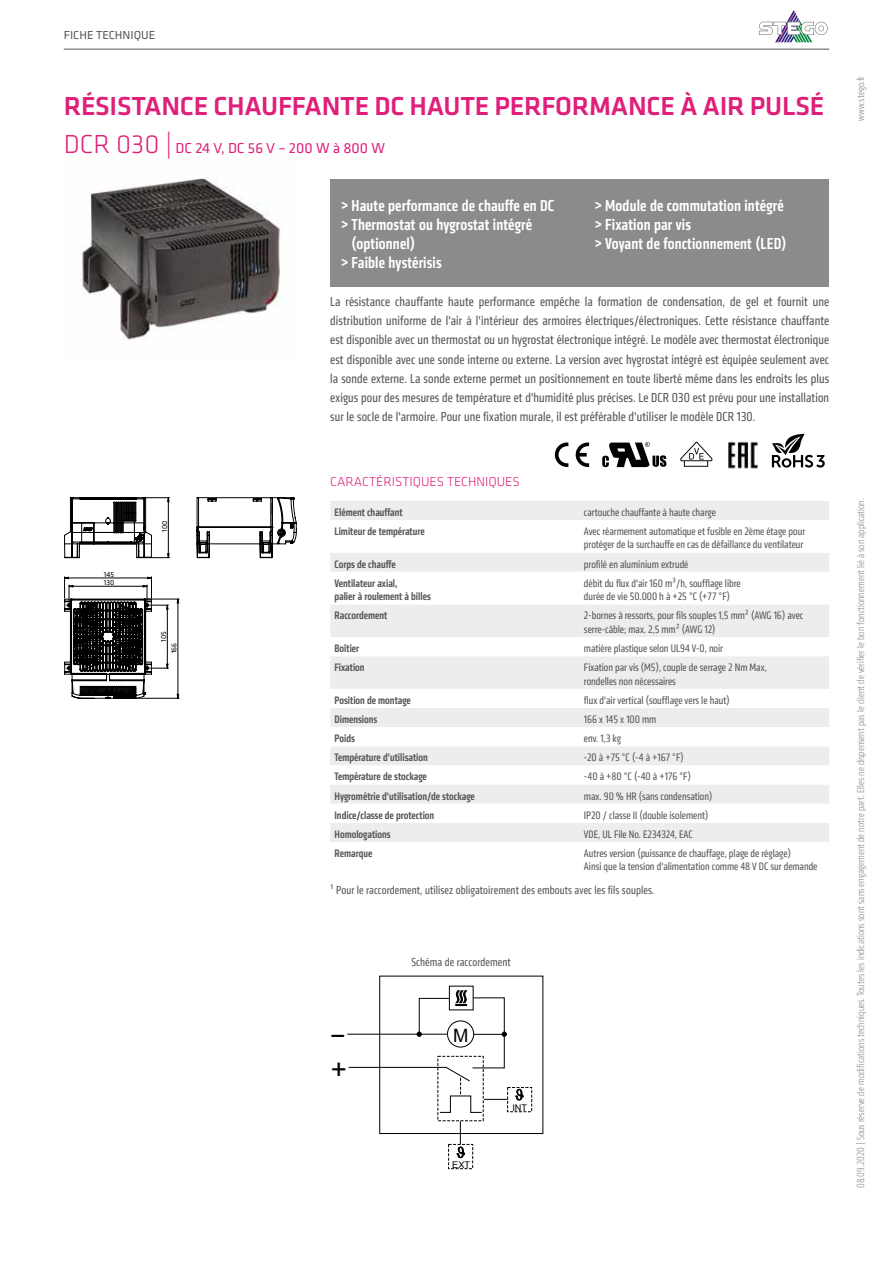
<style>
.page{position:relative;width:893px;height:1263px;background:#fff}
.page>*{position:absolute;margin:0;border:0;box-sizing:border-box;transform-origin:0 0}
.t1{font:27.6px/35.5px "Arial";color:#000;scale:1.69 1}
.t2{font:500 27px "Klavika";letter-spacing:-.01em;color:#df1f79}
.t3{font:18.3px "Arial";color:#000}
.t4{font:500 condensed 16.5px/19.2px "Klavika";letter-spacing:.01em;color:#fff}
.t5{font:15px "Klavika";color:#df1f79}
.t6{font:condensed 13.5px/19.2px "Klavika";letter-spacing:.01em;color:#565655;text-align:justify}
.t7{font:300 13.5px "Klavika";color:#df1f79}
.t8{font:condensed 12px "Klavika";letter-spacing:.01em;color:#565655}
.t9{font:12px "Klavika";color:#565655}
.t10{font:500 12px "Klavika";color:#565655}
.t11{font:condensed 11.25px/13.5px "Klavika";color:#565655}
.t12{font:500 condensed 11.25px/13.5px "Klavika";color:#565655}
.t13{font:300 condensed 10.5px "Klavika";letter-spacing:.01em;color:#8b8b8b}
.t14{font:9.15px "Arial";color:#000}
.t15{font:7.5px/8.2px "Klavika";color:#000}
.s1{font-weight:300;font-size:27px}
</style>
<div class="page">
<hr style="left:64px;top:49px;width:765px;height:1px;background:#565655">
<svg style="left:576px;top:442px;width:13px;height:25px"></svg>
<svg style="left:555px;top:442px;width:13px;height:25px"></svg>
<svg style="left:602px;top:442px;width:64px;height:25px"></svg>
<svg style="left:680px;top:442px;width:32px;height:25px"></svg>
<img style="left:728px;top:441px;width:30px;height:28px">
<svg style="left:772px;top:434px;width:53px;height:34px"></svg>
<img style="left:80px;top:178px;width:203px;height:162px">
<svg style="left:64px;top:497px;width:106px;height:61px"></svg>
<svg style="left:64px;top:577px;width:115px;height:122px"></svg>
<svg style="left:197px;top:497px;width:100px;height:61px"></svg>
<div style="left:380px;top:976px;width:163px;height:158px;border:1px solid #000"></div>
<hr style="left:347px;top:1034px;width:106px;height:1px;background:#000">
<svg style="left:515px;top:1089px;width:8px;height:11px"></svg>
<svg style="left:457px;top:1121px;width:8px;height:37px"></svg>
<svg style="left:348px;top:990px;width:160px;height:123px"></svg>
<div style="left:507px;top:1087px;width:25px;height:25px;border:1px dashed #000"></div>
<div style="left:448px;top:1144px;width:25px;height:25px;border:1px dashed #000"></div>
<div style="left:330px;top:501px;width:499px;height:19px;background:#ededed"></div>
<svg style="left:330px;top:553px;width:499px;height:289px;fill:#ededed"></svg>
<div style="left:330px;top:180px;width:499px;height:107px;background:#8b8b8b"></div>
<svg style="left:775px;top:42px;width:38px;height:1px"></svg>
<svg style="left:759px;top:10px;width:69px;height:32px"></svg>
<p class="t10" style="left:64px;top:26px;width:14px">38</p>
<p class="t9" style="left:64px;top:27px;width:93px">FICHE TECHNIQUE</p>
<h2 class="t2" style="left:64px;top:88px;width:762px">RÉSISTANCE CHAUFFANTE DC HAUTE PERFORMANCE À AIR PULSÉ</h2>
<h3 class="t5" style="left:64px;top:138px;width:323px"><span class="s1">DCR 030 |</span> DC 24 V, DC 56 V – 200 W à 800 W</h3>
<h3 class="t4" style="left:341px;top:195px;width:215px">&gt; Haute performance de chauffe en DC</h3>
<h3 class="t4" style="left:341px;top:215px;width:193px">&gt; Thermostat ou hygrostat intégré</h3>
<h3 class="t4" style="left:351px;top:234px;width:65px">(optionnel)</h3>
<h3 class="t4" style="left:341px;top:253px;width:102px">&gt; Faible hystérisis</h3>
<h3 class="t4" style="left:595px;top:195px;width:193px">&gt; Module de commutation intégré &gt; Fixation par vis<br>&gt; Voyant de fonctionnement (LED)</h3>
<p class="t15" style="left:104px;top:570px;width:12px">145<br>130</p>
<p class="t15" style="left:160px;top:532px;width:12px;rotate:-90deg">100</p>
<p class="t15" style="left:159px;top:642px;width:12px;rotate:-90deg">105</p>
<p class="t15" style="left:170px;top:653px;width:12px;rotate:-90deg">166</p>
<p class="t6" style="left:330px;top:292px;width:500px">La résistance chauffante haute performance empêche la formation de condensation, de gel et fournit une distribution uniforme de l'air à l'intérieur des armoires électriques/électroniques. Cette résistance chauffante est disponible avec un thermostat ou un hygrostat électronique intégré. Le modèle avec thermostat électronique est disponible avec une sonde interne ou externe. La version avec hygrostat intégré est équipée seulement avec la sonde externe. La sonde externe permet un positionnement en toute liberté même dans les endroits les plus exigus pour des mesures de température et d'humidité plus précises. Le DCR 030 est prévu pour une installation sur le socle de l'armoire. Pour une fixation murale, il est préférable d'utiliser le modèle DCR 130.</p>
<p class="t7" style="left:330px;top:474px;width:191px">CARACTÉRISTIQUES TECHNIQUES</p>
<p class="t12" style="left:334px;top:505px;width:70px">Elément chauffant</p>
<p class="t11" style="left:584px;top:505px;width:133px">cartouche chauffante à haute charge</p>
<p class="t12" style="left:334px;top:524px;width:92px">Limiteur de température</p>
<p class="t11" style="left:584px;top:525px;width:223px">Avec réarmement automatique et fusible en 2ème étage pour protéger de la surchauffe en cas de défaillance du ventilateur</p>
<p class="t12" style="left:334px;top:557px;width:63px">Corps de chauffe</p>
<p class="t11" style="left:584px;top:557px;width:106px">profilé en aluminium extrudé</p>
<p class="t12" style="left:334px;top:576px;width:98px">Ventilateur axial,<br>palier à roulement à billes</p>
<p class="t11" style="left:584px;top:576px;width:158px">débit du flux d'air 160 m³/h, soufflage libre durée de vie 50.000 h à +25 °C (+77 °F)</p>
<p class="t12" style="left:334px;top:609px;width:54px">Raccordement</p>
<p class="t11" style="left:584px;top:609px;width:221px">2-bornes à ressorts, pour fils souples 1,5 mm² (AWG 16) avec serre-câble; max. 2,5 mm² (AWG 12)</p>
<p class="t12" style="left:334px;top:641px;width:26px">Boîtier</p>
<p class="t11" style="left:584px;top:642px;width:141px">matière plastique selon UL94 V-0, noir</p>
<p class="t12" style="left:334px;top:661px;width:32px">Fixation</p>
<p class="t11" style="left:584px;top:661px;width:184px">Fixation par vis (M5), couple de serrage 2 Nm Max, rondelles non nécessaires</p>
<p class="t12" style="left:334px;top:693px;width:78px">Position de montage</p>
<p class="t11" style="left:584px;top:693px;width:147px">flux d'air vertical (soufflage vers le haut)</p>
<p class="t12" style="left:334px;top:712px;width:44px">Dimensions</p>
<p class="t11" style="left:584px;top:712px;width:74px">166 x 145 x 100 mm</p>
<p class="t12" style="left:334px;top:731px;width:22px">Poids</p>
<p class="t11" style="left:584px;top:732px;width:39px">env. 1,3 kg</p>
<p class="t12" style="left:334px;top:751px;width:95px">Température d'utilisation</p>
<p class="t11" style="left:584px;top:751px;width:101px">-20 à +75 °C (-4 à +167 °F)</p>
<p class="t12" style="left:334px;top:770px;width:94px">Température de stockage</p>
<p class="t11" style="left:584px;top:770px;width:109px">-40 à +80 °C (-40 à +176 °F)</p>
<p class="t12" style="left:334px;top:789px;width:142px">Hygrométrie d'utilisation/de stockage</p>
<p class="t11" style="left:584px;top:789px;width:130px">max. 90 % HR (sans condensation)</p>
<p class="t12" style="left:334px;top:808px;width:101px">Indice/classe de protection</p>
<p class="t11" style="left:584px;top:808px;width:126px">IP20 / classe II (double isolement)</p>
<p class="t12" style="left:334px;top:827px;width:58px">Homologations</p>
<p class="t11" style="left:584px;top:827px;width:110px">VDE, UL File No. E234324, EAC</p>
<p class="t12" style="left:334px;top:846px;width:39px">Remarque</p>
<p class="t11" style="left:584px;top:846px;width:235px">Autres version (puissance de chauffage, plage de réglage)<br>Ainsi que la tension d'alimentation comme 48 V DC sur demande</p>
<p class="t8" style="left:330px;top:883px;width:326px">¹ Pour le raccordement, utilisez obligatoirement des embouts avec les fils souples.</p>
<h1 class="t1" style="left:330px;top:1016px;width:11px">- +</h1>
<p class="t8" style="left:412px;top:955px;width:101px">Schéma de raccordement</p>
<h3 class="t3" style="left:453px;top:1023px;width:17px">M</h3>
<p class="t14" style="left:452px;top:1158px;width:19px">EXT</p>
<p class="t14" style="left:512px;top:1101px;width:16px">INT</p>
<p class="t13" style="left:855px;top:121px;width:46px;rotate:-90deg">www.stego.fr</p>
<p class="t13" style="left:855px;top:1188px;width:691px;rotate:-90deg">08.09.2020 | Sous réserve de modifications techniques. Toutes les indications sont sans engagement de notre part. Elles ne dispensent pas le client de vérifier le bon fonctionnement lié à son application.</p>
</div>
